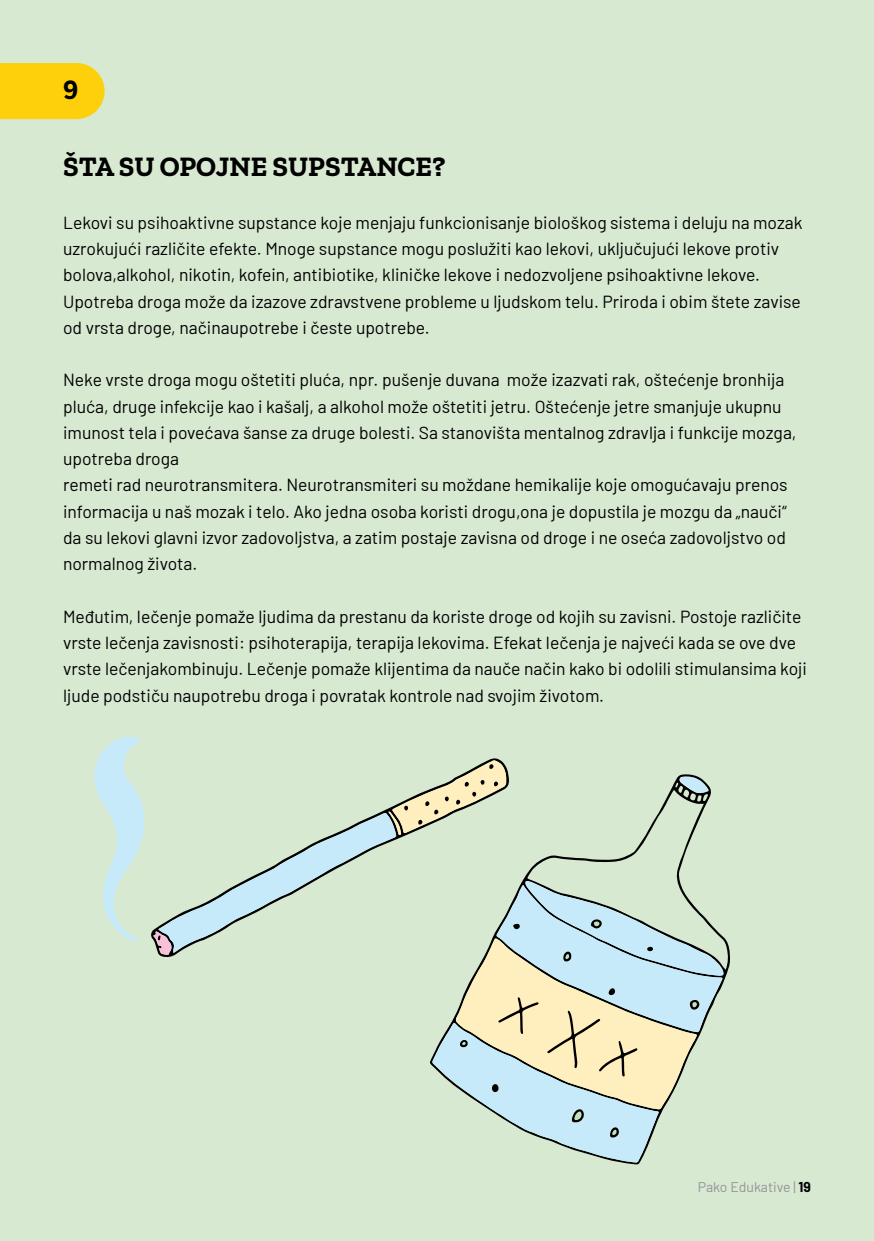
<style>
.page{position:relative;width:874px;height:1241px;background:#fff}
.page>*{position:absolute;margin:0;border:0;box-sizing:border-box;transform-origin:0 0}
.t1{font:700 28px "Zilla Slab";color:#000}
.t2{font:17.5px/26.2px "Barlow";color:#000}
.t3{font:14px "Barlow";color:#939598}
.s1{font-weight:700;color:#000}
</style>
<div class="page">
<div style="left:0;top:0;width:873px;height:1240px;background:#d8e9d2"></div>
<div style="left:0;top:63px;width:105px;height:56px;background:#fecf0b"></div>
<svg style="left:94px;top:737px;width:51px;height:205px"></svg>
<svg style="left:153px;top:759px;width:570px;height:403px"></svg>
<h1 class="t1" style="left:63px;top:74px;width:17px">9</h1>
<h1 class="t1" style="left:63px;top:151px;width:384px">ŠTA SU OPOJNE SUPSTANCE?</h1>
<p class="t2" style="left:63px;top:208px;width:740px">Lekovi su psihoaktivne supstance koje menjaju funkcionisanje biološkog sistema i deluju na mozak uzrokujući različite efekte. Mnoge supstance mogu poslužiti kao lekovi, uključujući lekove protiv bolova,alkohol, nikotin, kofein, antibiotike, kliničke lekove i nedozvoljene psihoaktivne lekove.<br>Upotreba droga može da izazove zdravstvene probleme u ljudskom telu. Priroda i obim štete zavise od vrsta droge, načinaupotrebe i česte upotrebe.</p>
<p class="t2" style="left:63px;top:365px;width:734px">Neke vrste droga mogu oštetiti pluća, npr. pušenje duvana može izazvati rak, oštećenje bronhija pluća, druge infekcije kao i kašalj, a alkohol može oštetiti jetru. Oštećenje jetre smanjuje ukupnu imunost tela i povećava šanse za druge bolesti. Sa stanovišta mentalnog zdravlja i funkcije mozga, upotreba droga<br>remeti rad neurotransmitera. Neurotransmiteri su moždane hemikalije koje omogućavaju prenos informacija u naš mozak i telo. Ako jedna osoba koristi drogu,ona je dopustila je mozgu da „nauči“ da su lekovi glavni izvor zadovoljstva, a zatim postaje zavisna od droge i ne oseća zadovoljstvo od normalnog života.</p>
<p class="t2" style="left:63px;top:602px;width:745px">Međutim, lečenje pomaže ljudima da prestanu da koriste droge od kojih su zavisni. Postoje različite vrste lečenja zavisnosti: psihoterapija, terapija lekovima. Efekat lečenja je najveći kada se ove dve vrste lečenjakombinuju. Lečenje pomaže klijentima da nauče način kako bi odolili stimulansima koji ljude podstiču naupotrebu droga i povratak kontrole nad svojim životom.</p>
<p class="t3" style="left:697px;top:1176px;width:115px">Pako Edukative | <span class="s1">19</span></p>
</div>
